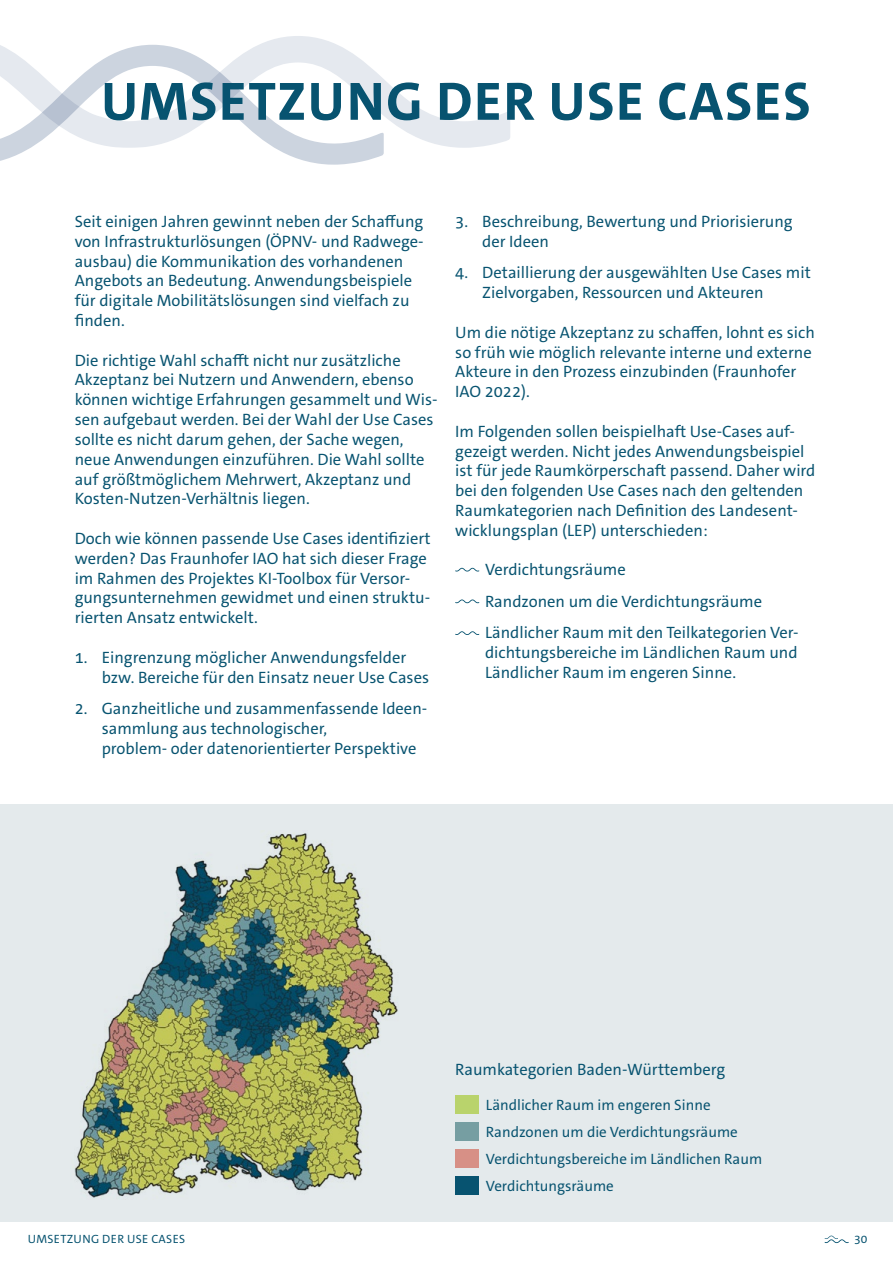
<style>
.page{position:relative;width:893px;height:1263px;background:#fff}
.page>*{position:absolute;margin:0;border:0;box-sizing:border-box;transform-origin:0 0}
.t1{font:700 54.45px "The Sans Office";letter-spacing:.03em;color:#075370}
.t2{font:16.5px/19.8px "The Sans Office";color:#075370}
.t3{font:15px/27px "The Sans Office";color:#075370}
.t4{font:12px "The Sans Office";letter-spacing:.03em;color:#075370}
</style>
<div class="page">
<svg style="left:825px;top:1235px;width:24px;height:8px"></svg>
<div style="left:0;top:804px;width:893px;height:418px;background:#e4eaec"></div>
<img style="left:74px;top:833px;width:324px;height:365px">
<svg style="left:150px;top:36px;width:360px;height:112px"></svg>
<svg style="left:0;top:45px;width:384px;height:120px"></svg>
<svg style="left:455px;top:568px;width:24px;height:3px"></svg>
<svg style="left:455px;top:599px;width:24px;height:4px"></svg>
<svg style="left:455px;top:631px;width:24px;height:4px"></svg>
<div style="left:455px;top:1095px;width:24px;height:19px;background:#b9d36c"></div>
<div style="left:455px;top:1176px;width:24px;height:18px;background:#075370"></div>
<div style="left:455px;top:1149px;width:24px;height:19px;background:#d79086"></div>
<div style="left:455px;top:1122px;width:24px;height:19px;background:#769ea2"></div>
<h1 class="t1" style="left:101px;top:66px;width:711px">UMSETZUNG DER USE CASES</h1>
<p class="t2" style="left:75px;top:212px;width:350px">Seit einigen Jahren gewinnt neben der Schaffung von Infrastrukturlösungen (ÖPNV- und Radwege&shy;ausbau) die Kommunikation des vorhandenen Angebots an Bedeutung. Anwendungsbeispiele für digitale Mobilitätslösungen sind vielfach zu finden.</p>
<p class="t2" style="left:75px;top:350px;width:364px">Die richtige Wahl schafft nicht nur zusätzliche Akzeptanz bei Nutzern und Anwendern, ebenso können wichtige Erfahrungen gesammelt und Wis&shy;sen aufgebaut werden. Bei der Wahl der Use Cases sollte es nicht darum gehen, der Sache wegen, neue Anwendungen einzuführen. Die Wahl sollte auf größtmöglichem Mehrwert, Akzeptanz und Kosten-Nutzen-Verhältnis liegen.</p>
<p class="t2" style="left:75px;top:528px;width:357px">Doch wie können passende Use Cases identifiziert werden? Das Fraunhofer IAO hat sich dieser Frage im Rahmen des Projektes KI-Toolbox für Versor&shy;gungsunternehmen gewidmet und einen struktu&shy;rierten Ansatz entwickelt.</p>
<p class="t2" style="left:102px;top:647px;width:329px;text-indent:-27px">1. Eingrenzung möglicher Anwendungsfelder bzw. Bereiche für den Einsatz neuer Use Cases</p>
<p class="t2" style="left:102px;top:699px;width:327px;text-indent:-27px">2. Ganzheitliche und zusammenfassende Ideen&shy;sammlung aus technologischer,<br>problem- oder datenorientierter Perspektive</p>
<p class="t2" style="left:482px;top:212px;width:312px;text-indent:-27px">3. Beschreibung, Bewertung und Priorisierung der Ideen</p>
<p class="t2" style="left:482px;top:263px;width:330px;text-indent:-27px">4. Detaillierung der ausgewählten Use Cases mit<br>Zielvorgaben, Ressourcen und Akteuren</p>
<p class="t2" style="left:455px;top:322px;width:361px">Um die nötige Akzeptanz zu schaffen, lohnt es sich so früh wie möglich relevante interne und externe Akteure in den Prozess einzubinden (Fraunhofer IAO 2022).</p>
<p class="t2" style="left:455px;top:421px;width:362px">Im Folgenden sollen beispielhaft Use-Cases auf&shy;gezeigt werden. Nicht jedes Anwendungsbeispiel ist für jede Raumkörperschaft passend. Daher wird bei den folgenden Use Cases nach den geltenden Raumkategorien nach Definition des Landesent&shy;wicklungsplan (LEP) unterschieden:</p>
<p class="t2" style="left:485px;top:554px;width:315px;line-height:31.5px">Verdichtungsräume<br>Randzonen um die Verdichtungsräume<br>Ländlicher Raum mit den Teilkategorien Ver-</p>
<p class="t2" style="left:485px;top:643px;width:314px">dichtungsbereiche im Ländlichen Raum und<br>Ländlicher Raum im engeren Sinne.</p>
<p class="t4" style="left:28px;top:1231px;width:159px">UMSETZUNG DER USE CASES</p>
<p class="t2" style="left:455px;top:1060px;width:271px">Raumkategorien Baden-Württemberg</p>
<p class="t3" style="left:486px;top:1091px;width:278px">Ländlicher Raum im engeren Sinne Randzonen um die Verdichtungsräume Verdichtungsbereiche im Ländlichen Raum Verdichtungsräume</p>
<p class="t4" style="left:854px;top:1231px;width:15px">30</p>
</div>
